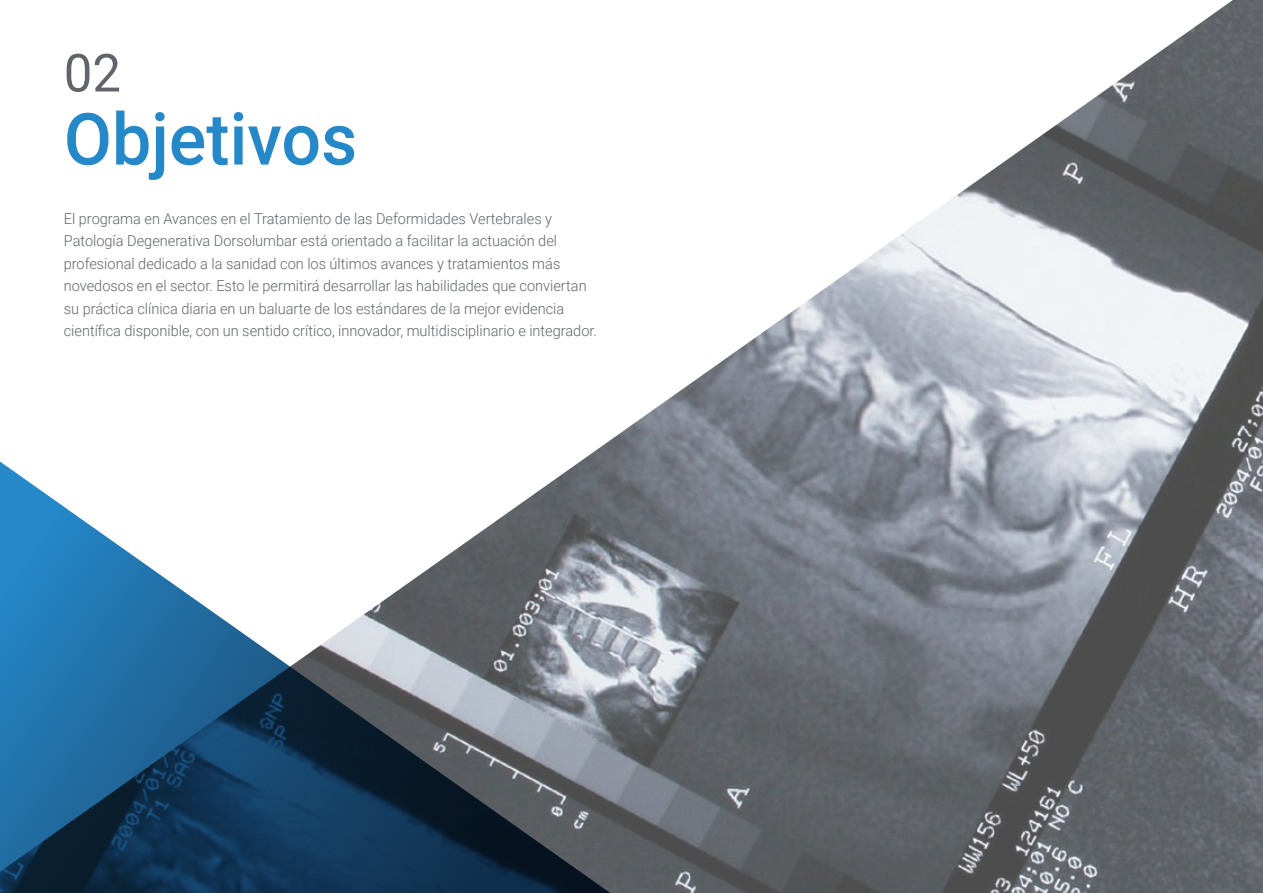
<style>
.page{position:relative;width:1263px;height:893px;background:#fff}
.page>*{position:absolute;margin:0;border:0;box-sizing:border-box;transform-origin:0 0}
.t1{font:500 72px "Roboto";color:#2488c9}
.t2{font:52.5px "Roboto";color:#61646a}
.t3{font:300 15px/22.5px "Roboto";color:#61646a}
</style>
<div class="page">
<img style="left:602px;top:0;width:661px;height:893px">
<svg style="left:0;top:446px;width:640px;height:447px"></svg>
<h2 class="t2" style="left:64px;top:36px;width:59px">02</h2>
<h1 class="t1" style="left:64px;top:89px;width:295px">Objetivos</h1>
<p class="t3" style="left:64px;top:207px;width:535px">El programa en Avances en el Tratamiento de las Deformidades Vertebrales y Patología Degenerativa Dorsolumbar está orientado a facilitar la actuación del profesional dedicado a la sanidad con los últimos avances y tratamientos más novedosos en el sector. Esto le permitirá desarrollar las habilidades que conviertan su práctica clínica diaria en un baluarte de los estándares de la mejor evidencia científica disponible, con un sentido crítico, innovador, multidisciplinario e integrador.</p>
</div>
